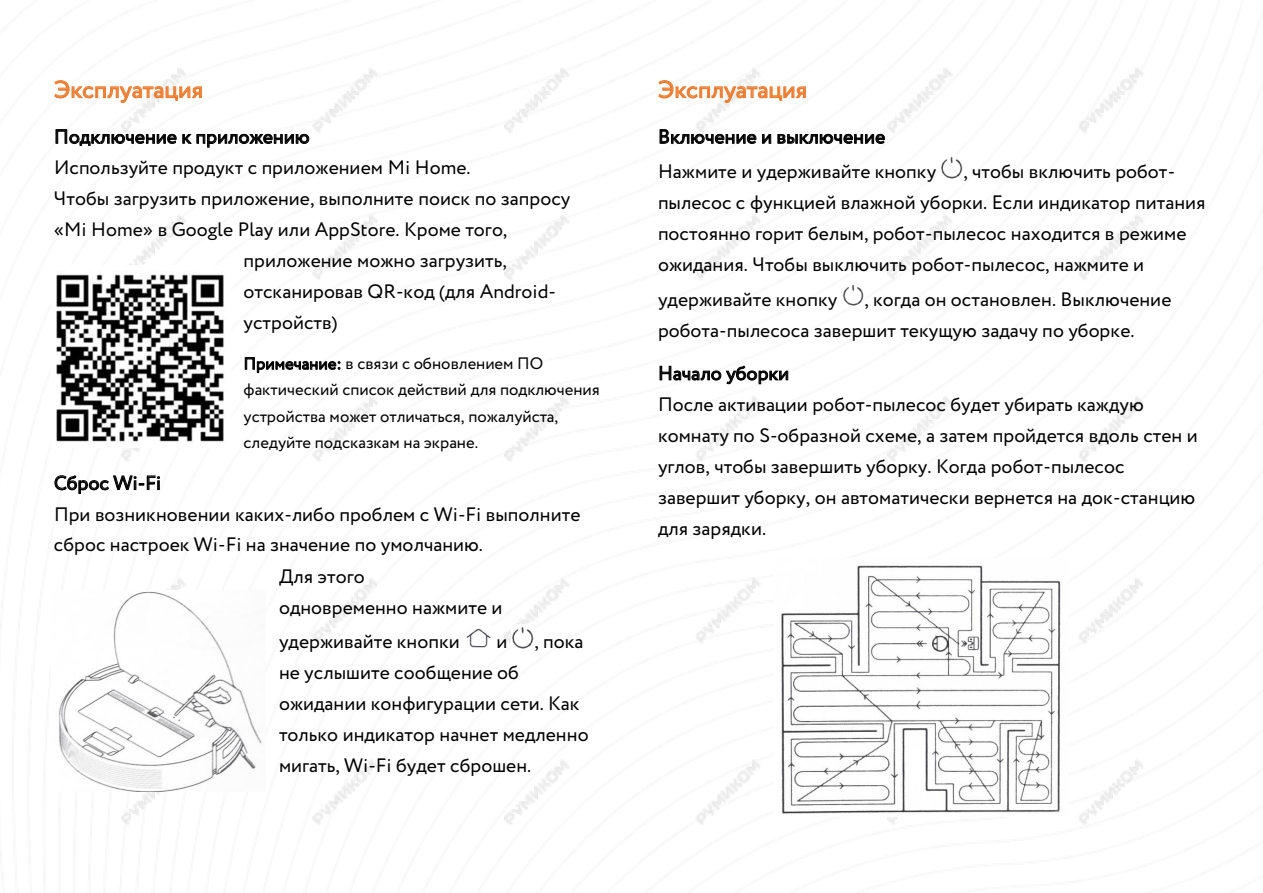
<style>
.page{position:relative;width:1263px;height:893px;background:#fff}
.page>*{position:absolute;margin:0;border:0;box-sizing:border-box;transform-origin:0 0}
.t1{font:24px "Circe";color:#ed7d31}
.t2{font:19.5px/31px "Circe";color:#000}
.t3{font:16.5px/26.2px "Circe";color:#000}
</style>
<div class="page">
<img style="left:121px;top:68px;width:1022px;height:757px">
<svg style="left:54px;top:80px;width:148px;height:23px"></svg>
<svg style="left:55px;top:129px;width:254px;height:19px"></svg>
<svg style="left:245px;top:357px;width:96px;height:16px"></svg>
<svg style="left:54px;top:475px;width:106px;height:19px"></svg>
<svg style="left:658px;top:80px;width:148px;height:23px"></svg>
<svg style="left:659px;top:129px;width:97px;height:15px"></svg>
<svg style="left:762px;top:134px;width:9px;height:10px"></svg>
<svg style="left:777px;top:134px;width:108px;height:10px"></svg>
<svg style="left:659px;top:365px;width:129px;height:19px"></svg>
<img style="left:464px;top:627px;width:28px;height:21px">
<img style="left:512px;top:625px;width:22px;height:23px">
<img style="left:941px;top:154px;width:22px;height:24px">
<img style="left:842px;top:282px;width:23px;height:24px">
<img style="left:775px;top:558px;width:292px;height:258px">
<img style="left:56px;top:266px;width:174px;height:182px">
<img style="left:59px;top:591px;width:207px;height:200px">
<p class="t1" style="left:54px;top:73px;width:151px">Эксплуатация</p>
<p class="t2" style="left:54px;top:122px;width:257px">Подключение к приложению</p>
<p class="t2" style="left:54px;top:153px;width:418px">Используйте продукт с приложением Mi Home.</p>
<p class="t2" style="left:54px;top:184px;width:518px">Чтобы загрузить приложение, выполните поиск по запросу</p>
<p class="t2" style="left:54px;top:215px;width:455px">«Mi Home» в Google Play или AppStore. Кроме того,</p>
<p class="t2" style="left:244px;top:246px;width:265px">приложение можно загрузить,</p>
<p class="t2" style="left:244px;top:277px;width:314px">отсканировав QR-код (для Android-</p>
<p class="t2" style="left:244px;top:308px;width:95px">устройств)</p>
<p class="t3" style="left:244px;top:351px;width:358px">Примечание: в связи с обновлением ПО фактический список действий для подключения устройства может отличаться, пожалуйста, следуйте подсказкам на экране.</p>
<p class="t2" style="left:54px;top:468px;width:109px">Сброс Wi-Fi</p>
<p class="t2" style="left:54px;top:499px;width:528px">При возникновении каких-либо проблем с Wi-Fi выполните</p>
<p class="t2" style="left:54px;top:530px;width:430px">сброс настроек Wi-Fi на значение по умолчанию.</p>
<p class="t2" style="left:279px;top:561px;width:87px">Для этого</p>
<p class="t2" style="left:279px;top:592px;width:225px">одновременно нажмите и</p>
<p class="t2" style="left:279px;top:627px;width:182px">удерживайте кнопки</p>
<p class="t2" style="left:496px;top:627px;width:12px">и</p>
<p class="t2" style="left:534px;top:627px;width:51px">, пока</p>
<p class="t2" style="left:279px;top:658px;width:311px">не услышите сообщение об ожидании конфигурации сети. Как только индикатор начнет медленно мигать, Wi-Fi будет сброшен.</p>
<p class="t1" style="left:658px;top:73px;width:151px">Эксплуатация</p>
<p class="t2" style="left:658px;top:120px;width:280px;line-height:34.8px">Включение и выключение<br>Нажмите и удерживайте кнопку</p>
<p class="t2" style="left:658px;top:157px;width:549px;text-indent:306px">, чтобы включить робот&shy;пылесос с функцией влажной уборки. Если индикатор питания постоянно горит белым, робот-пылесос находится в режиме ожидания. Чтобы выключить робот-пылесос, нажмите и</p>
<p class="t2" style="left:658px;top:284px;width:181px">удерживайте кнопку</p>
<p class="t2" style="left:658px;top:285px;width:515px;text-indent:206px">, когда он остановлен. Выключение робота-пылесоса завершит текущую задачу по уборке.</p>
<p class="t2" style="left:658px;top:358px;width:541px">Начало уборки<br>После активации робот-пылесос будет убирать каждую комнату по S-образной схеме, а затем пройдется вдоль стен и углов, чтобы завершить уборку. Когда робот-пылесос завершит уборку, он автоматически вернется на док-станцию для зарядки.</p>
</div>
